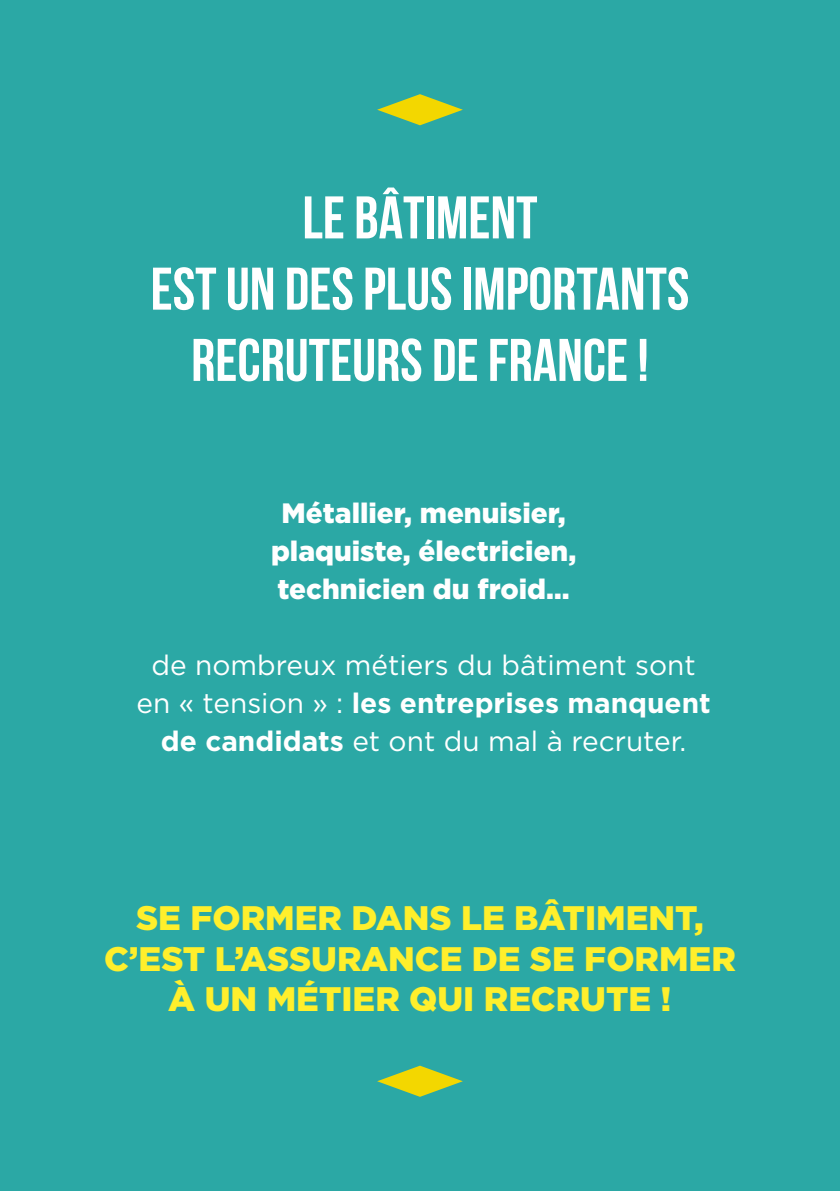
<style>
.page{position:relative;width:840px;height:1191px;background:#fff}
.page>*{position:absolute;margin:0;border:0;box-sizing:border-box;transform-origin:0 0}
.t1{font:700 60px/71.2px "Bebas Neue";color:#fff;text-align:center}
.t2{font:900 34px/40.8px "Gotham";color:#ffef2c;text-align:center}
.t3{font:28px/38px "Gotham";color:#fff;text-align:center}
.t4{font:900 28px/38px "Gotham";color:#fff;text-align:center}
.s1{font-weight:700}
</style>
<div class="page">
<div style="left:0;top:0;width:839px;height:1191px;background:#2ba8a5"></div>
<svg style="left:377px;top:94px;width:85px;height:31px"></svg>
<svg style="left:377px;top:1065px;width:85px;height:31px"></svg>
<h1 class="t1" style="left:150px;top:181px;width:540px">LE BÂTIMENT<br>EST UN DES PLUS IMPORTANTS<br>RECRUTEURS DE FRANCE !</h1>
<p class="t4" style="left:271px;top:493px;width:306px">Métallier, menuisier, plaquiste, électricien, technicien du froid…</p>
<p class="t3" style="left:136px;top:645px;width:575px">de nombreux métiers du bâtiment sont en « tension » : <span class="s1">les entreprises manquent de candidats</span> et ont du mal à recruter.</p>
<p class="t2" style="left:104px;top:897px;width:633px">SE FORMER DANS LE BÂTIMENT,<br>C’EST L’ASSURANCE DE SE FORMER<br>À UN MÉTIER QUI RECRUTE !</p>
</div>
